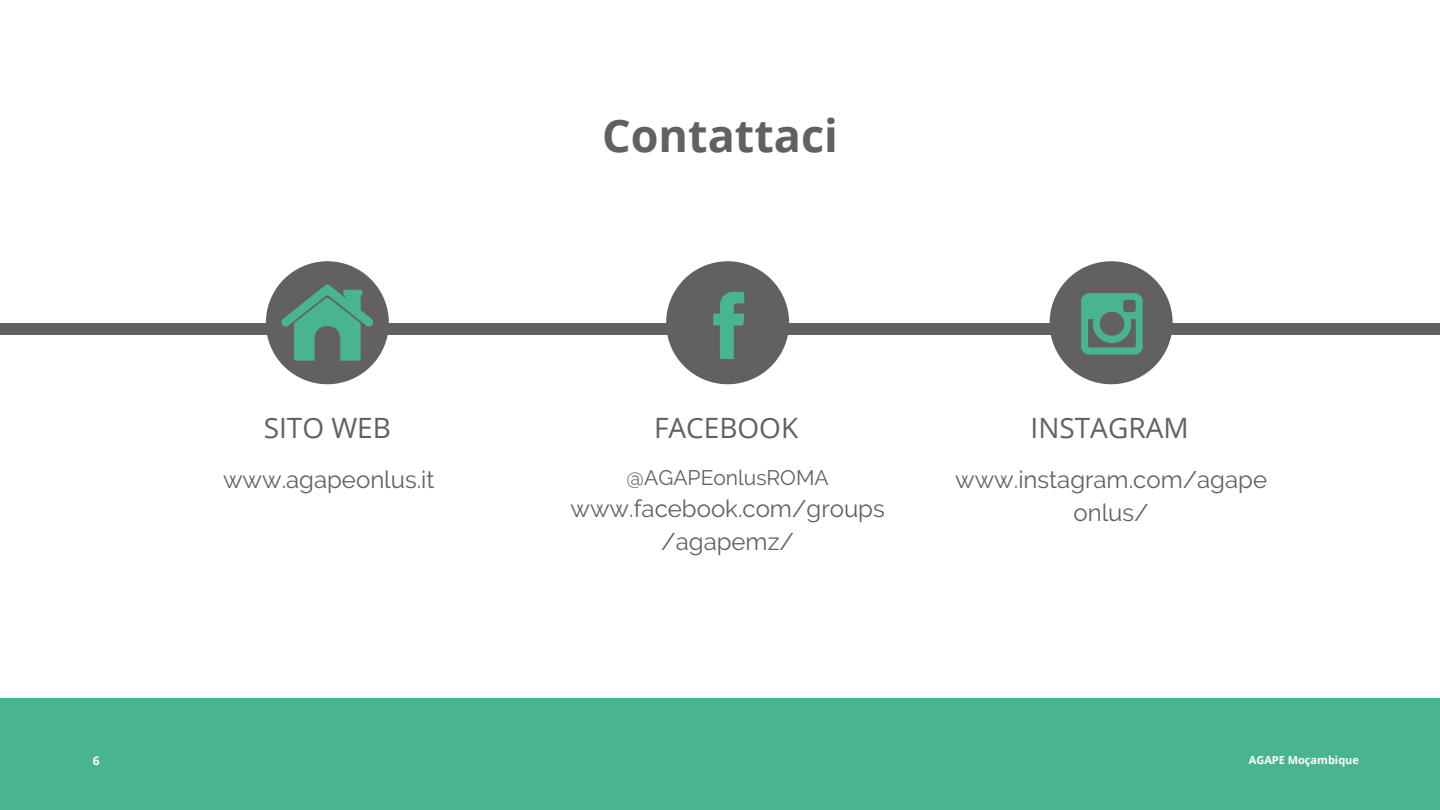
<style>
.page{position:relative;width:1440px;height:810px;background:#fff}
.page>*{position:absolute;margin:0;border:0;box-sizing:border-box;transform-origin:0 0}
.t1{font:700 45px "Open Sans";color:#626060}
.t2{font:28px "Open Sans";color:#626060}
.t3{font:24px/33.4px "Raleway";color:#626060;text-align:center}
.t4{font:21px "Raleway";color:#626060}
.t5{font:700 12px "Open Sans";color:#fff}
.t6{font:700 11px "Open Sans";color:#fff}
</style>
<div class="page">
<div style="left:0;top:698px;width:1440px;height:112px;background:#49b58e"></div>
<div style="left:0;top:323px;width:1440px;height:12px;background:#626060"></div>
<svg style="left:666px;top:261px;width:123px;height:123px"></svg>
<svg style="left:266px;top:261px;width:123px;height:123px"></svg>
<svg style="left:1050px;top:261px;width:123px;height:123px"></svg>
<p class="t5" style="left:93px;top:753px;width:8px">6</p>
<p class="t2" style="left:264px;top:408px;width:129px">SITO WEB</p>
<p class="t3" style="left:223px;top:463px;width:213px">www.agapeonlus.it</p>
<h1 class="t1" style="left:602px;top:104px;width:237px">Contattaci</h1>
<p class="t2" style="left:654px;top:408px;width:146px">FACEBOOK</p>
<p class="t4" style="left:627px;top:465px;width:203px">@AGAPEonlusROMA</p>
<p class="t3" style="left:571px;top:492px;width:316px">www.facebook.com/groups /agapemz/</p>
<p class="t2" style="left:1031px;top:408px;width:160px">INSTAGRAM</p>
<p class="t3" style="left:955px;top:463px;width:313px">www.instagram.com/agape onlus/</p>
<p class="t6" style="left:1249px;top:753px;width:112px">AGAPE Moçambique</p>
</div>
